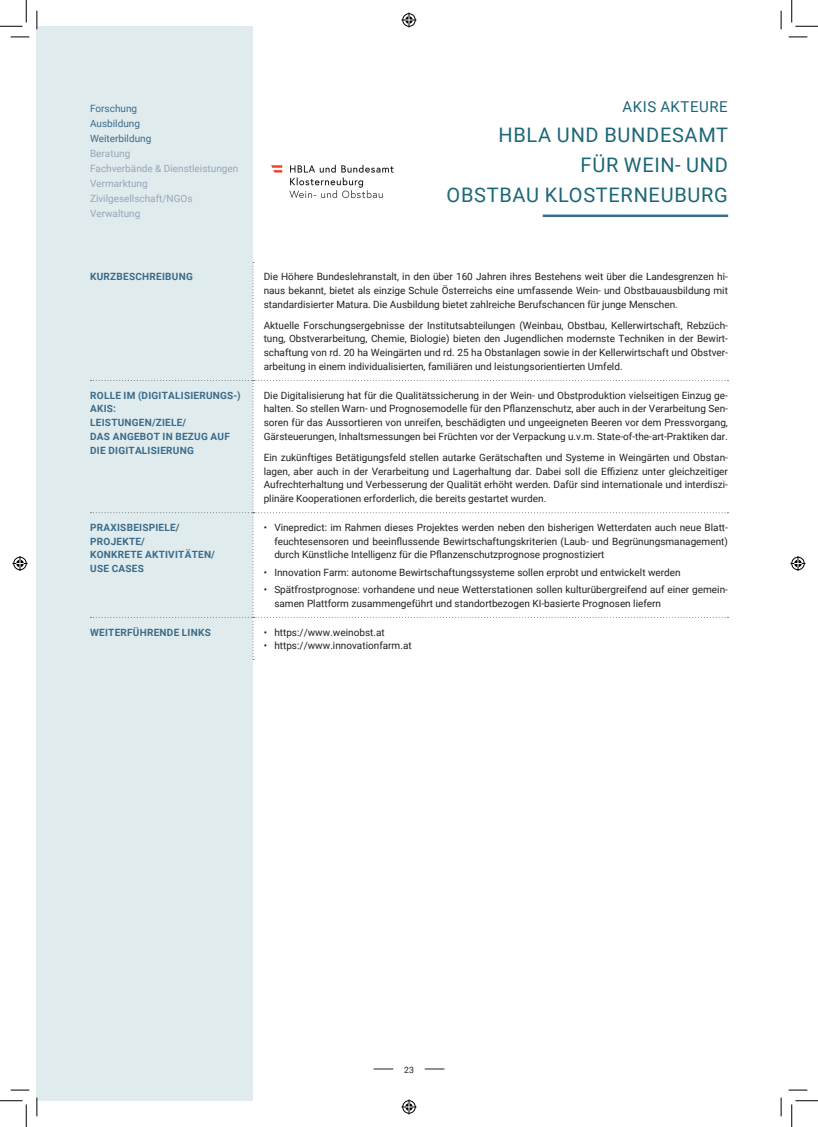
<style>
.page{position:relative;width:818px;height:1127px;background:#fff}
.page>*{position:absolute;margin:0;border:0;box-sizing:border-box;transform-origin:0 0}
.t1{font:20px/30px "Roboto";letter-spacing:.035em;color:#1b6775;text-align:right}
.t2{font:15px "Roboto";letter-spacing:.035em;color:#1b6775}
.t3{font:10px/13.8px "Roboto";color:#231f20;text-align:justify}
.t4{font:700 10px/13.8px "Roboto";letter-spacing:.025em;color:#3b6c8a}
.t5{font:10px/15px "Roboto";color:#98a5b8}
.t6{font:10px/15px "Roboto";color:#3b6c8a}
.t7{font:8.75px "Roboto";color:#231f20}
</style>
<div class="page">
<svg style="left:374px;top:1068px;width:19px;height:1px"></svg>
<svg style="left:425px;top:1068px;width:19px;height:1px"></svg>
<div style="left:37px;top:26px;width:216px;height:1074px;background:#e0ebee"></div>
<svg style="left:90px;top:262px;width:638px;height:395px"></svg>
<hr style="left:543px;top:214px;width:185px;height:3px;background:#3b6c8a">
<img style="left:271px;top:164px;width:123px;height:35px">
<svg style="left:11px;top:36px;width:18px;height:2px"></svg>
<svg style="left:788px;top:36px;width:19px;height:2px"></svg>
<svg style="left:11px;top:1089px;width:18px;height:1px"></svg>
<svg style="left:788px;top:1089px;width:19px;height:1px"></svg>
<svg style="left:36px;top:11px;width:2px;height:18px"></svg>
<svg style="left:36px;top:1097px;width:2px;height:18px"></svg>
<svg style="left:780px;top:11px;width:2px;height:18px"></svg>
<svg style="left:780px;top:1097px;width:2px;height:18px"></svg>
<svg style="left:0;top:0;width:27px;height:27px"></svg>
<svg style="left:0;top:1100px;width:27px;height:26px"></svg>
<svg style="left:791px;top:0;width:27px;height:27px"></svg>
<svg style="left:791px;top:1100px;width:27px;height:26px"></svg>
<svg style="left:401px;top:13px;width:15px;height:15px"></svg>
<svg style="left:401px;top:1099px;width:15px;height:15px"></svg>
<svg style="left:13px;top:556px;width:15px;height:15px"></svg>
<svg style="left:790px;top:556px;width:15px;height:15px"></svg>
<p class="t6" style="left:90px;top:100px;width:63px">Forschung<br>Ausbildung<br>Weiterbildung</p>
<p class="t5" style="left:90px;top:145px;width:150px">Beratung<br>Fachverbände &amp; Dienstleistungen<br>Vermarktung<br>Zivilgesellschaft/NGOs<br>Verwaltung</p>
<h2 class="t2" style="left:623px;top:96px;width:107px">AKIS AKTEURE</h2>
<h1 class="t1" style="left:447px;top:119px;width:283px">HBLA UND BUNDESAMT<br>FÜR WEIN- UND<br>OBSTBAU KLOSTERNEUBURG</h1>
<p class="t4" style="left:90px;top:269px;width:104px">KURZBESCHREIBUNG</p>
<p class="t3" style="left:264px;top:269px;width:466px">Die Höhere Bundeslehranstalt, in den über 160 Jahren ihres Bestehens weit über die Landesgrenzen hi&shy;naus bekannt, bietet als einzige Schule Österreichs eine umfassende Wein- und Obstbauausbildung mit standardisierter Matura. Die Ausbildung bietet zahlreiche Berufschancen für junge Menschen.</p>
<p class="t3" style="left:264px;top:318px;width:466px">Aktuelle Forschungsergebnisse der Institutsabteilungen (Weinbau, Obstbau, Kellerwirtschaft, Rebzüch&shy;tung, Obstverarbeitung, Chemie, Biologie) bieten den Jugendlichen modernste Techniken in der Bewirt&shy;schaftung von rd. 20 ha Weingärten und rd. 25 ha Obstanlagen sowie in der Kellerwirtschaft und Obstver&shy;arbeitung in einem individualisierten, familiären und leistungsorientierten Umfeld.</p>
<p class="t4" style="left:90px;top:388px;width:152px">ROLLE IM (DIGITALISIERUNGS-)<br>AKIS:<br>LEISTUNGEN/ZIELE/<br>DAS ANGEBOT IN BEZUG AUF<br>DIE DIGITALISIERUNG</p>
<p class="t3" style="left:264px;top:388px;width:466px">Die Digitalisierung hat für die Qualitätssicherung in der Wein- und Obstproduktion vielseitigen Einzug ge&shy;halten. So stellen Warn- und Prognosemodelle für den Pflanzenschutz, aber auch in der Verarbeitung Sen&shy;soren für das Aussortieren von unreifen, beschädigten und ungeeigneten Beeren vor dem Pressvorgang, Gärsteuerungen, Inhaltsmessungen bei Früchten vor der Verpackung u.v.m. State-of-the-art-Praktiken dar.</p>
<p class="t3" style="left:264px;top:450px;width:466px">Ein zukünftiges Betätigungsfeld stellen autarke Gerätschaften und Systeme in Weingärten und Obstan&shy;lagen, aber auch in der Verarbeitung und Lagerhaltung dar. Dabei soll die Effizienz unter gleichzeitiger Aufrechterhaltung und Verbesserung der Qualität erhöht werden. Dafür sind internationale und interdiszi&shy;plinäre Kooperationen erforderlich, die bereits gestartet wurden.</p>
<p class="t4" style="left:90px;top:520px;width:126px">PRAXISBEISPIELE/<br>PROJEKTE/<br>KONKRETE AKTIVITÄTEN/<br>USE CASES</p>
<p class="t3" style="left:274px;top:520px;width:455px;text-indent:-11px">• Vinepredict: im Rahmen dieses Projektes werden neben den bisherigen Wetterdaten auch neue Blatt&shy;feuchtesensoren und beeinflussende Bewirtschaftungskriterien (Laub- und Begrünungsmanagement) durch Künstliche Intelligenz für die Pflanzenschutzprognose prognostiziert</p>
<p class="t3" style="left:264px;top:564px;width:418px">• Innovation Farm: autonome Bewirtschaftungssysteme sollen erprobt und entwickelt werden</p>
<p class="t3" style="left:274px;top:582px;width:455px;text-indent:-11px">• Spätfrostprognose: vorhandene und neue Wetterstationen sollen kulturübergreifend auf einer gemein&shy;samen Plattform zusammengeführt und standortbezogen KI-basierte Prognosen liefern</p>
<p class="t4" style="left:90px;top:624px;width:122px">WEITERFÜHRENDE LINKS</p>
<p class="t3" style="left:264px;top:624px;width:123px">• https://www.weinobst.at</p>
<p class="t3" style="left:264px;top:638px;width:150px">• https://www.innovationfarm.at</p>
<p class="t7" style="left:404px;top:1063px;width:11px">23</p>
</div>
